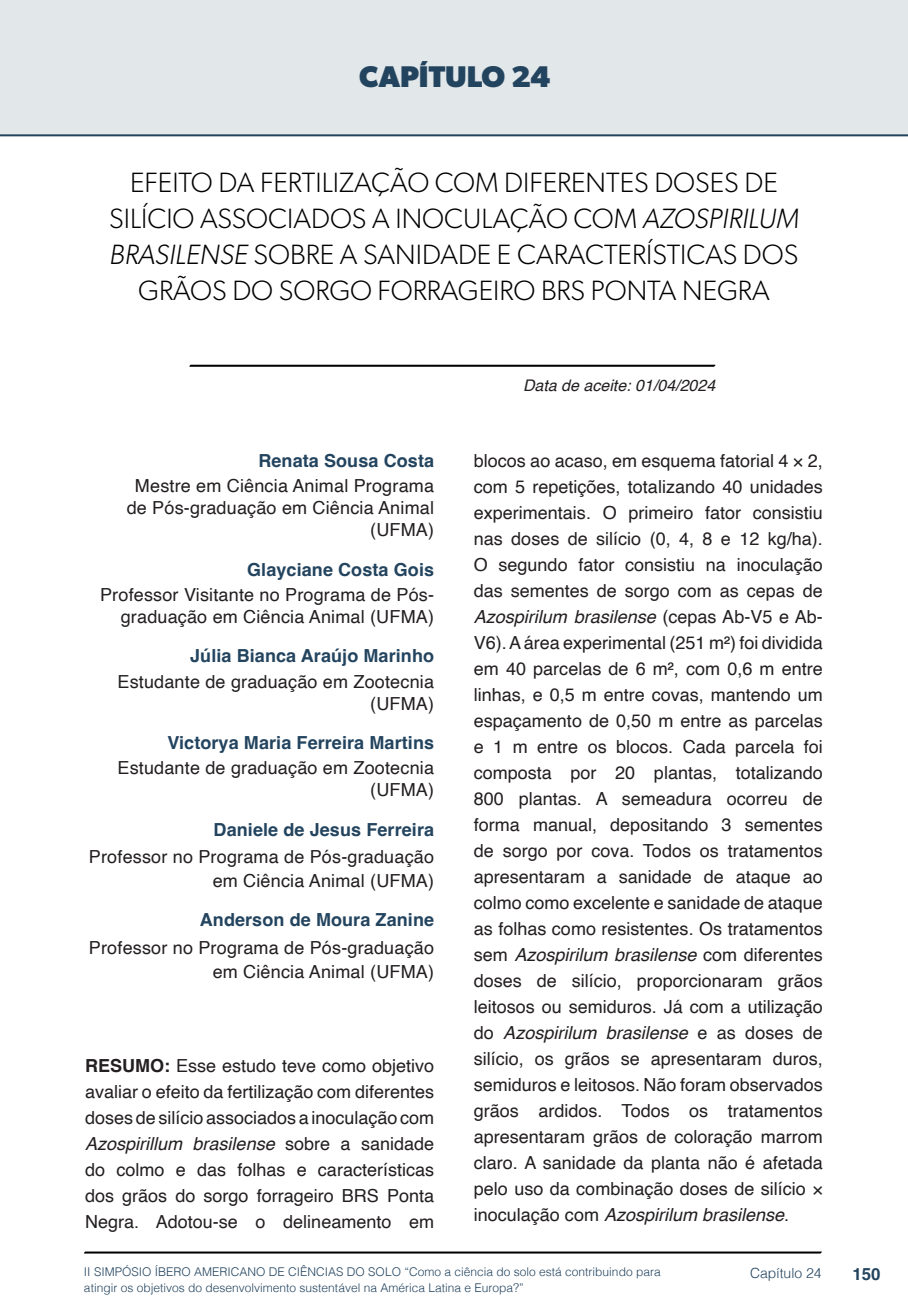
<style>
.page{position:relative;width:908px;height:1304px;background:#fff}
.page>*{position:absolute;margin:0;border:0;box-sizing:border-box;transform-origin:0 0}
.capítulos{font:700 30px "Gibson";color:#23445f}
.nome_artigos{font:300 28px/36px "Gibson";color:#000;text-align:center}
.Resumos_e_PC_TXT{font:18px/26px "Helvetica";color:#231f20;text-align:justify}
.info_autores{font:18px/22px "Helvetica";letter-spacing:.01em;color:#231f20;text-align:right}
.nome_autores{font:700 18px "Helvetica";letter-spacing:.005em;color:#23445f}
.t1{font:700 16.8px "Helvetica";color:#23445f}
.t2{font:italic 16px "Helvetica";color:#231f20}
.t3{font:300 14px "Helvetica";color:#23445f}
.t4{font:300 12px/16px "Helvetica";color:#23445f}
.s1{font-style:italic}
.s2{font-weight:700}
</style>
<div class="page">
<svg style="left:84px;top:1251px;width:737px;height:3px"></svg>
<div style="left:0;top:0;width:907px;height:136px;background:#e2e7e9"></div>
<svg style="left:189px;top:364px;width:526px;height:3px"></svg>
<div style="left:44px;top:72px;width:68px;height:61px;background:#e2e7e9"></div>
<p class="capítulos" style="left:359px;top:58px;width:193px">CAPÍTULO 24</p>
<p class="nome_artigos" style="left:109px;top:165px;width:690px">EFEITO DA FERTILIZAÇÃO COM DIFERENTES DOSES DE SILÍCIO ASSOCIADOS A INOCULAÇÃO COM <span class="s1">AZOSPIRILUM BRASILENSE</span> SOBRE A SANIDADE E CARACTERÍSTICAS DOS GRÃOS DO SORGO FORRAGEIRO BRS PONTA NEGRA</p>
<p class="nome_autores" style="left:258px;top:450px;width:177px">Renata Sousa Costa</p>
<p class="info_autores" style="left:127px;top:476px;width:309px">Mestre em Ciência Animal Programa de Pós-graduação em Ciência Animal (UFMA)</p>
<p class="nome_autores" style="left:247px;top:558px;width:188px">Glayciane Costa Gois</p>
<p class="info_autores" style="left:100px;top:584px;width:335px">Professor Visitante no Programa de Pós&shy;graduação em Ciência Animal (UFMA)</p>
<p class="nome_autores" style="left:190px;top:645px;width:245px">Júlia Bianca Araújo Marinho</p>
<p class="info_autores" style="left:117px;top:671px;width:318px">Estudante de graduação em Zootecnia (UFMA)</p>
<p class="nome_autores" style="left:167px;top:732px;width:268px">Victorya Maria Ferreira Martins</p>
<p class="info_autores" style="left:117px;top:758px;width:318px">Estudante de graduação em Zootecnia (UFMA)</p>
<p class="nome_autores" style="left:213px;top:818px;width:222px">Daniele de Jesus Ferreira</p>
<p class="info_autores" style="left:89px;top:845px;width:346px;line-height:24px">Professor no Programa de Pós-graduação em Ciência Animal (UFMA)</p>
<p class="nome_autores" style="left:200px;top:909px;width:236px">Anderson de Moura Zanine</p>
<p class="info_autores" style="left:89px;top:936px;width:346px;line-height:24px">Professor no Programa de Pós-graduação em Ciência Animal (UFMA)</p>
<p class="Resumos_e_PC_TXT" style="left:85px;top:1053px;width:350px"><span class="s2">RESUMO:</span> Esse estudo teve como objetivo avaliar o efeito da fertilização com diferentes doses de silício associados a inoculação com <span class="s1">Azospirillum brasilense</span> sobre a sanidade do colmo e das folhas e características dos grãos do sorgo forrageiro BRS Ponta Negra. Adotou-se o delineamento em</p>
<p class="t2" style="left:523px;top:373px;width:194px">Data de aceite: 01/04/2024</p>
<p class="Resumos_e_PC_TXT" style="left:473px;top:448px;width:350px">blocos ao acaso, em esquema fatorial 4 × 2, com 5 repetições, totalizando 40 unidades experimentais. O primeiro fator consistiu nas doses de silício (0, 4, 8 e 12 kg/ha).<br>O segundo fator consistiu na inoculação das sementes de sorgo com as cepas de <span class="s1">Azospirilum brasilense</span> (cepas Ab-V5 e Ab-V6). A área experimental (251 m²) foi dividida em 40 parcelas de 6 m², com 0,6 m entre linhas, e 0,5 m entre covas, mantendo um espaçamento de 0,50 m entre as parcelas e 1 m entre os blocos. Cada parcela foi composta por 20 plantas, totalizando 800 plantas. A semeadura ocorreu de forma manual, depositando 3 sementes de sorgo por cova. Todos os tratamentos apresentaram a sanidade de ataque ao colmo como excelente e sanidade de ataque as folhas como resistentes. Os tratamentos sem <span class="s1">Azospirilum brasilense</span> com diferentes doses de silício, proporcionaram grãos leitosos ou semiduros. Já com a utilização do <span class="s1">Azospirilum brasilense</span> e as doses de silício, os grãos se apresentaram duros, semiduros e leitosos. Não foram observados grãos ardidos. Todos os tratamentos apresentaram grãos de coloração marrom claro. A sanidade da planta não é afetada pelo uso da combinação doses de silício × inoculação com <span class="s1">Azospirilum brasilense</span>.</p>
<p class="t4" style="left:84px;top:1263px;width:578px">II SIMPÓSIO ÍBERO AMERICANO DE CIÊNCIAS DO SOLO “Como a ciência do solo está contribuindo para atingir os objetivos do desenvolvimento sustentável na América Latina e Europa?”</p>
<p class="t3" style="left:749px;top:1261px;width:73px">Capítulo 24</p>
<p class="t1" style="left:851px;top:1264px;width:30px">150</p>
</div>
